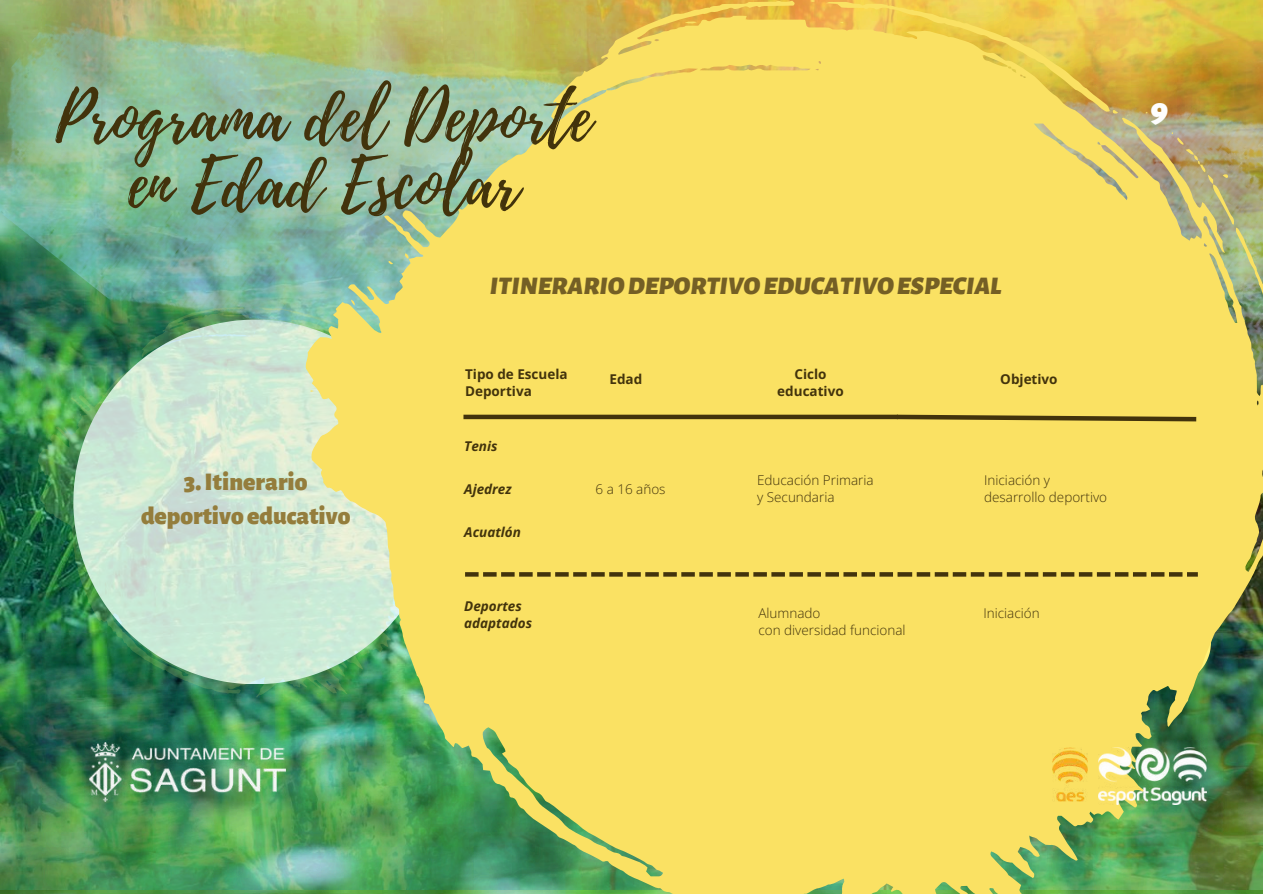
<style>
.page{position:relative;width:1263px;height:894px;background:#fff}
.page>*{position:absolute;margin:0;border:0;box-sizing:border-box;transform-origin:0 0}
.t1{font:67.65px/66.3px "Playlist Script";color:#42330c;text-align:center}
.t2{font:italic 900 35.7px "Alegreya Sans";color:#fefefe}
.t3{font:italic 900 25.5px "Alegreya Sans";color:#745f25}
.t4{font:900 25.5px/33.8px "Alegreya Sans";color:#947d3c;text-align:center}
.t5{font:300 13.5px/16.8px "Open Sans";color:#42330c}
.t6{font:700 13.5px/16.8px "Open Sans";color:#42330c}
.t7{font:italic 700 13.5px/16.8px "Open Sans";color:#42330c}
</style>
<div class="page">
<img style="left:0;top:0;width:304px;height:889px">
<img style="left:304px;top:0;width:959px;height:893px">
<div style="left:463px;top:414px;width:435px;height:5px;background:#42330c"></div>
<svg style="left:892px;top:412px;width:309px;height:11px;background:#af9a3f"></svg>
<img style="left:1053px;top:746px;width:35px;height:54px">
<img style="left:1098px;top:746px;width:108px;height:58px">
<img style="left:89px;top:742px;width:196px;height:59px">
<svg style="left:465px;top:572px;width:733px;height:4px;background:#746223"></svg>
<h1 class="t1" style="left:55px;top:86px;width:537px">Programa del Deporte en Edad Escolar</h1>
<h3 class="t3" style="left:490px;top:274px;width:513px">ITINERARIODEPORTIVOEDUCATIVOESPECIAL</h3>
<h3 class="t4" style="left:141px;top:465px;width:211px">3.Itinerario deportivo educativo</h3>
<p class="t6" style="left:465px;top:365px;width:104px">Tipo de Escuela<br>Deportiva</p>
<p class="t6" style="left:609px;top:370px;width:34px">Edad</p>
<p class="t7" style="left:464px;top:437px;width:35px">Tenis</p>
<p class="t7" style="left:464px;top:480px;width:49px">Ajedrez</p>
<p class="t7" style="left:464px;top:523px;width:58px">Acuatlón</p>
<p class="t7" style="left:464px;top:597px;width:69px">Deportes adaptados</p>
<p class="t5" style="left:596px;top:480px;width:72px">6 a 16 años</p>
<p class="t6" style="left:777px;top:365px;width:68px;text-align:center">Ciclo educativo</p>
<p class="t5" style="left:757px;top:471px;width:118px">Educación Primaria y Secundaria</p>
<p class="t6" style="left:1000px;top:370px;width:59px">Objetivo</p>
<p class="t5" style="left:984px;top:471px;width:125px">Iniciación y desarrollo deportivo</p>
<p class="t5" style="left:758px;top:604px;width:149px">Alumnado<br>con diversidad funcional</p>
<p class="t5" style="left:983px;top:603px;width:58px">Iniciación</p>
<h2 class="t2" style="left:1150px;top:93px;width:19px">9</h2>
</div>
